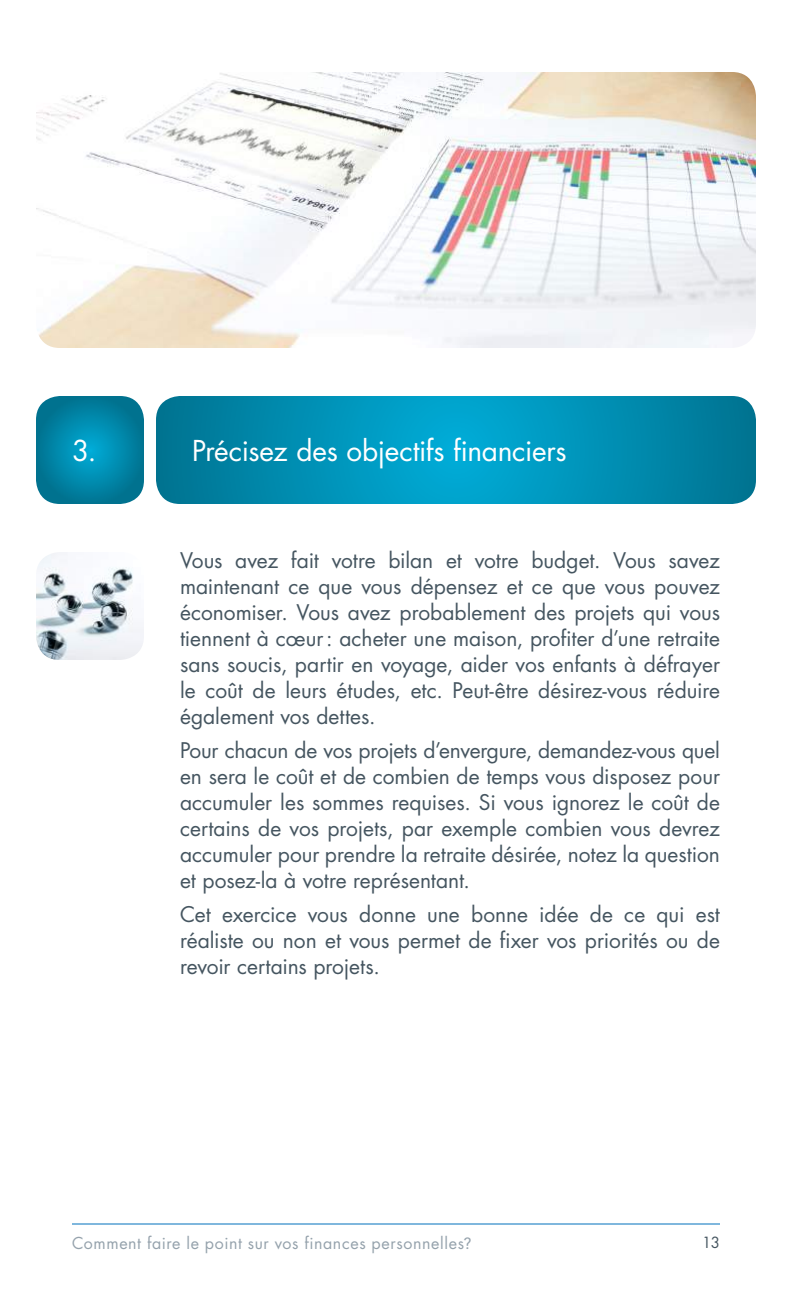
<style>
.page{position:relative;width:792px;height:1296px;background:#fff}
.page>*{position:absolute;margin:0;border:0;box-sizing:border-box;transform-origin:0 0}
.t1{font:28px "Futura";letter-spacing:-.01em;color:#fff}
.t2{font:21px/26px "Futura";color:#455560;text-align:justify}
.t3{font:16px "Futura";letter-spacing:.04em;color:#95a2ac}
.t4{font:15px "Futura";color:#455560}
.s1{font-family:"Avenir"}
</style>
<div class="page">
<svg style="left:36px;top:396px;width:108px;height:108px;background:#0a87a7"></svg>
<svg style="left:156px;top:396px;width:600px;height:108px;background:#0290b4"></svg>
<img style="left:36px;top:552px;width:108px;height:108px">
<img style="left:36px;top:72px;width:720px;height:276px">
<hr style="left:72px;top:1223px;width:648px;height:2px;background:#56a0d3">
<h1 class="t1" style="left:72px;top:431px;width:26px">3.</h1>
<h1 class="t1" style="left:192px;top:431px;width:376px">Précisez des objectifs financiers</h1>
<p class="t2" style="left:180px;top:547px;width:542px">Vous avez fait votre bilan et votre budget. Vous savez maintenant ce que vous dépensez et ce que vous pouvez économiser. Vous avez probablement des projets qui vous tiennent à cœur: acheter une maison, profiter d’une retraite sans soucis, partir en voyage, aider vos enfants à défrayer le coût de leurs études, etc. Peut-être désirez-vous réduire également vos dettes.</p>
<p class="t2" style="left:180px;top:737px;width:542px">Pour chacun de vos projets d’envergure, demandez-vous quel en sera le coût et de combien de temps vous disposez pour accumuler les sommes requises. Si vous ignorez le coût de certains de vos projets, par exemple combien vous devrez accumuler pour prendre la retraite désirée, notez la question et posez-la à votre représentant.</p>
<p class="t2" style="left:180px;top:901px;width:541px">Cet exercice vous donne une bonne idée de ce qui est réaliste ou non et vous permet de fixer vos priorités ou de revoir certains projets.</p>
<p class="t3" style="left:72px;top:1232px;width:401px">Comment faire le point sur vos finances personnelles<span class="s1">?</span></p>
<p class="t4" style="left:702px;top:1232px;width:19px">13</p>
</div>
